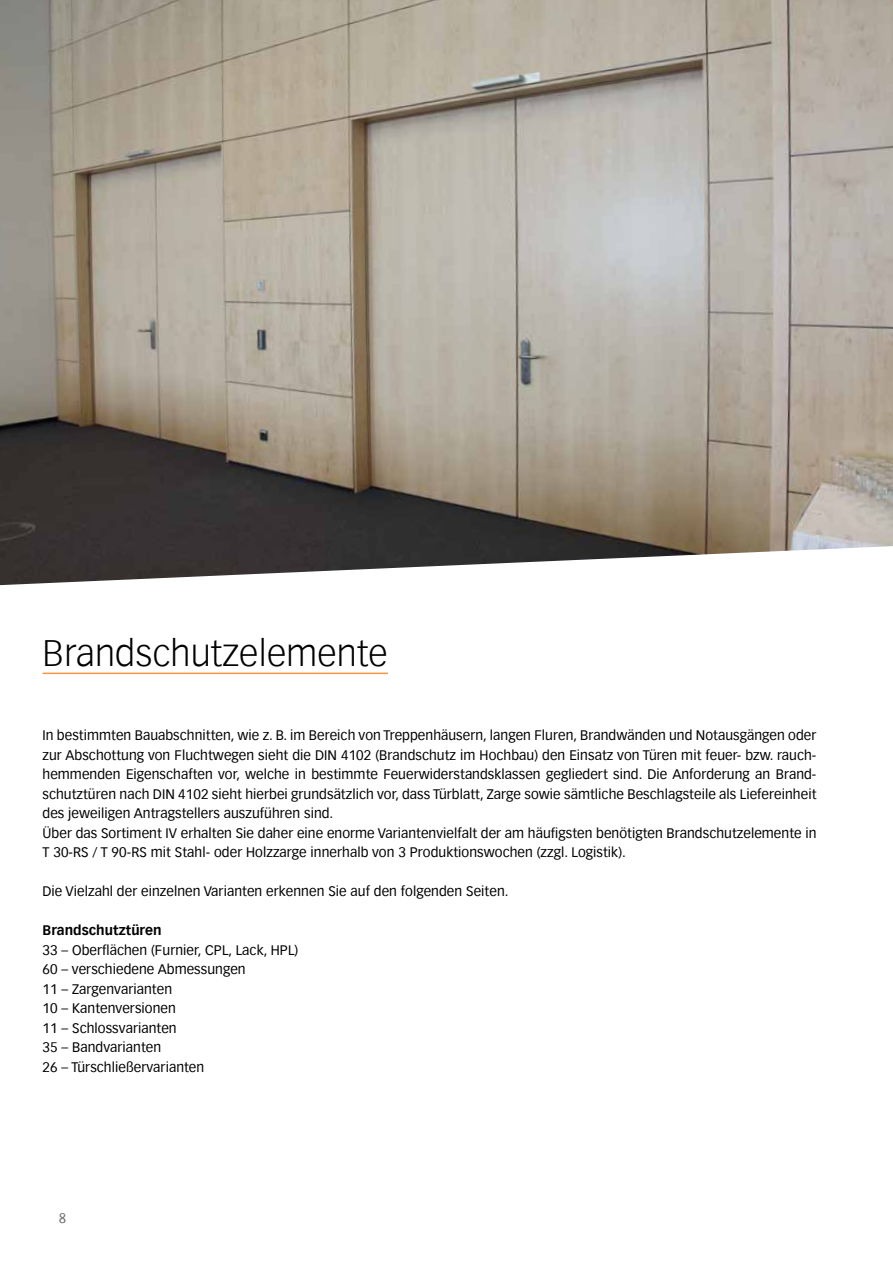
<style>
.page{position:relative;width:893px;height:1263px;background:#fff}
.page>*{position:absolute;margin:0;border:0;box-sizing:border-box;transform-origin:0 0}
.t1{font:300 36px "Vectora Com";letter-spacing:.005em;color:#000}
.t2{font:13.5px/19.5px "Vectora Com";letter-spacing:.005em;color:#000}
.t3{font:700 13.5px "Vectora Com";letter-spacing:.005em;color:#000}
.t4{font:13.5px "Vectora Com";color:#6d6e71}
</style>
<div class="page">
<img style="left:0;top:0;width:893px;height:585px">
<hr style="left:43px;top:673px;width:345px;height:1px;background:#f79541">
<h1 class="t1" style="left:43px;top:631px;width:347px">Brandschutzelemente</h1>
<p class="t2" style="left:43px;top:726px;width:775px">In bestimmten Bauabschnitten, wie z. B. im Bereich von Treppenhäusern, langen Fluren, Brandwänden und Notausgängen oder zur Abschottung von Fluchtwegen sieht die DIN 4102 (Brandschutz im Hochbau) den Einsatz von Türen mit feuer- bzw. rauch&shy;hemmenden Eigenschaften vor, welche in bestimmte Feuerwiderstandsklassen gegliedert sind. Die Anforderung an Brand&shy;schutztüren nach DIN 4102 sieht hierbei grundsätzlich vor, dass Türblatt, Zarge sowie sämtliche Beschlagsteile als Liefereinheit des jeweiligen Antragstellers auszuführen sind.<br>Über das Sortiment IV erhalten Sie daher eine enorme Variantenvielfalt der am häufigsten benötigten Brandschutzelemente in T 30-RS / T 90-RS mit Stahl- oder Holzzarge innerhalb von 3 Produktionswochen (zzgl. Logistik).</p>
<p class="t2" style="left:43px;top:882px;width:468px">Die Vielzahl der einzelnen Varianten erkennen Sie auf den folgenden Seiten.</p>
<p class="t3" style="left:43px;top:922px;width:121px">Brandschutztüren</p>
<p class="t2" style="left:43px;top:940px;width:257px">33 – Oberflächen (Furnier, CPL, Lack, HPL)<br>60 – verschiedene Abmessungen<br>11 – Zargenvarianten<br>10 – Kantenversionen<br>11 – Schlossvarianten<br>35 – Bandvarianten<br>26 – Türschließervarianten</p>
<p class="t4" style="left:59px;top:1209px;width:9px">8</p>
</div>
